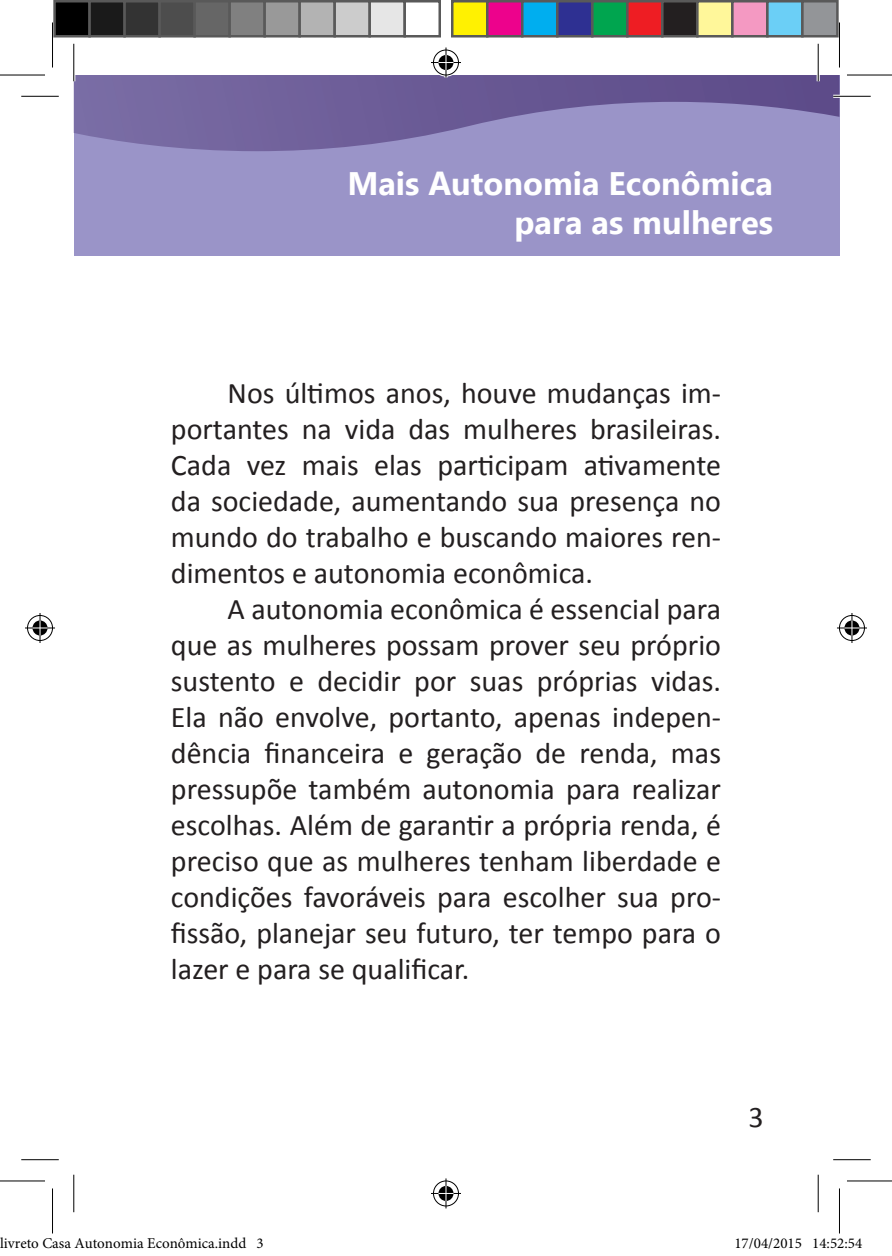
<style>
.page{position:relative;width:892px;height:1256px;background:#fff}
.page>*{position:absolute;margin:0;border:0;box-sizing:border-box;transform-origin:0 0}
.t1{font:700 32.5px/39px "Ebrima";color:#fff;text-align:right}
.t2{font:30px/36px "Calibri";color:#231f20;text-align:justify}
.t3{font:15px "Minion Pro";color:#000}
</style>
<div class="page">
<div style="left:74px;top:75px;width:765px;height:180px;background:#9a94c8"></div>
<img style="left:74px;top:75px;width:765px;height:76px">
<hr style="left:833px;top:95px;width:37px;height:3px;background:#fff">
<hr style="left:72px;top:44px;width:3px;height:37px;background:#fff">
<hr style="left:816px;top:44px;width:3px;height:37px;background:#fff">
<hr style="left:21px;top:96px;width:38px;height:1px;background:#000">
<hr style="left:833px;top:96px;width:37px;height:1px;background:#000">
<hr style="left:21px;top:1159px;width:38px;height:1px;background:#000">
<hr style="left:833px;top:1159px;width:37px;height:1px;background:#000">
<hr style="left:73px;top:44px;width:1px;height:37px;background:#000">
<hr style="left:73px;top:1174px;width:1px;height:38px;background:#000">
<hr style="left:817px;top:44px;width:1px;height:37px;background:#000">
<hr style="left:817px;top:1174px;width:1px;height:38px;background:#000">
<svg style="left:0;top:74px;width:45px;height:1px"></svg>
<svg style="left:847px;top:74px;width:45px;height:1px"></svg>
<hr style="left:0;top:75px;width:45px;height:1px;background:#000">
<hr style="left:847px;top:75px;width:45px;height:1px;background:#000">
<hr style="left:0;top:1180px;width:45px;height:1px;background:#000">
<hr style="left:847px;top:1180px;width:45px;height:1px;background:#000">
<hr style="left:52px;top:22px;width:1px;height:45px;background:#000">
<hr style="left:52px;top:1188px;width:1px;height:45px;background:#000">
<hr style="left:839px;top:22px;width:1px;height:45px;background:#000">
<hr style="left:839px;top:1188px;width:1px;height:45px;background:#000">
<div style="left:432px;top:48px;width:28px;height:29px;border:3px solid #fff;border-radius:50%"></div>
<hr style="left:431px;top:61px;width:30px;height:3px;background:#fff">
<hr style="left:444px;top:48px;width:3px;height:30px;background:#fff">
<div style="left:437px;top:53px;width:18px;height:19px;border:3px solid #fff;border-radius:50%"></div>
<div style="left:433px;top:50px;width:26px;height:25px;border:1px solid #000;border-radius:50%"></div>
<hr style="left:431px;top:62px;width:30px;height:1px;background:#000">
<hr style="left:445px;top:48px;width:1px;height:30px;background:#000">
<svg style="left:438px;top:55px;width:15px;height:15px"></svg>
<div style="left:432px;top:1179px;width:28px;height:28px;border:3px solid #fff;border-radius:50%"></div>
<hr style="left:431px;top:1191px;width:30px;height:4px;background:#fff">
<hr style="left:444px;top:1178px;width:3px;height:30px;background:#fff">
<div style="left:437px;top:1184px;width:18px;height:18px;border:3px solid #fff;border-radius:50%"></div>
<div style="left:433px;top:1180px;width:26px;height:26px;border:1px solid #000;border-radius:50%"></div>
<hr style="left:431px;top:1193px;width:30px;height:1px;background:#000">
<hr style="left:445px;top:1178px;width:1px;height:30px;background:#000">
<svg style="left:438px;top:1185px;width:15px;height:15px"></svg>
<div style="left:26px;top:614px;width:28px;height:28px;border:3px solid #fff;border-radius:50%"></div>
<hr style="left:25px;top:626px;width:30px;height:3px;background:#fff">
<svg style="left:38px;top:613px;width:4px;height:30px"></svg>
<div style="left:31px;top:619px;width:18px;height:18px;border:3px solid #fff;border-radius:50%"></div>
<div style="left:27px;top:615px;width:26px;height:26px;border:1px solid #000;border-radius:50%"></div>
<hr style="left:25px;top:627px;width:30px;height:1px;background:#000">
<hr style="left:40px;top:613px;width:1px;height:30px;background:#000">
<svg style="left:33px;top:620px;width:15px;height:15px"></svg>
<div style="left:838px;top:614px;width:28px;height:28px;border:3px solid #fff;border-radius:50%"></div>
<hr style="left:837px;top:626px;width:30px;height:3px;background:#fff">
<hr style="left:850px;top:613px;width:3px;height:30px;background:#fff">
<div style="left:843px;top:619px;width:18px;height:18px;border:3px solid #fff;border-radius:50%"></div>
<div style="left:839px;top:615px;width:25px;height:26px;border:1px solid #000;border-radius:50%"></div>
<hr style="left:837px;top:627px;width:30px;height:1px;background:#000">
<hr style="left:851px;top:613px;width:1px;height:30px;background:#000">
<svg style="left:844px;top:620px;width:15px;height:15px"></svg>
<div style="left:55px;top:1px;width:35px;height:35px;background:#000"></div>
<div style="left:53px;top:0;width:38px;height:38px;border:2px solid #595959"></div>
<div style="left:90px;top:1px;width:35px;height:35px;background:#1a1a1a"></div>
<div style="left:88px;top:0;width:38px;height:38px;border:2px solid #595959"></div>
<div style="left:125px;top:1px;width:35px;height:35px;background:#333"></div>
<div style="left:123px;top:0;width:38px;height:38px;border:2px solid #595959"></div>
<div style="left:160px;top:1px;width:35px;height:35px;background:#4d4d4d"></div>
<div style="left:158px;top:0;width:38px;height:38px;border:2px solid #595959"></div>
<div style="left:195px;top:1px;width:35px;height:35px;background:#666"></div>
<div style="left:193px;top:0;width:38px;height:38px;border:2px solid #595959"></div>
<div style="left:230px;top:1px;width:35px;height:35px;background:#808080"></div>
<div style="left:228px;top:0;width:38px;height:38px;border:2px solid #595959"></div>
<div style="left:265px;top:1px;width:35px;height:35px;background:#999"></div>
<div style="left:263px;top:0;width:38px;height:38px;border:2px solid #595959"></div>
<div style="left:300px;top:1px;width:35px;height:35px;background:#b3b3b3"></div>
<div style="left:298px;top:0;width:38px;height:38px;border:2px solid #595959"></div>
<div style="left:335px;top:1px;width:35px;height:35px;background:#ccc"></div>
<div style="left:333px;top:0;width:38px;height:38px;border:2px solid #595959"></div>
<div style="left:370px;top:1px;width:35px;height:35px;background:#e6e6e6"></div>
<div style="left:368px;top:0;width:38px;height:38px;border:2px solid #595959"></div>
<div style="left:403px;top:0;width:38px;height:38px;border:2px solid #595959"></div>
<div style="left:452px;top:1px;width:35px;height:35px;background:#fff101"></div>
<div style="left:451px;top:0;width:37px;height:38px;border:2px solid #595959"></div>
<div style="left:487px;top:1px;width:35px;height:35px;background:#ed028c"></div>
<div style="left:486px;top:0;width:37px;height:38px;border:2px solid #595959"></div>
<div style="left:522px;top:1px;width:35px;height:35px;background:#00aeef"></div>
<div style="left:521px;top:0;width:37px;height:38px;border:2px solid #595959"></div>
<div style="left:557px;top:1px;width:35px;height:35px;background:#2e3092"></div>
<div style="left:556px;top:0;width:37px;height:38px;border:2px solid #595959"></div>
<div style="left:592px;top:1px;width:35px;height:35px;background:#00a54f"></div>
<div style="left:591px;top:0;width:37px;height:38px;border:2px solid #595959"></div>
<div style="left:627px;top:1px;width:35px;height:35px;background:#ee1d23"></div>
<div style="left:626px;top:0;width:37px;height:38px;border:2px solid #595959"></div>
<div style="left:662px;top:1px;width:35px;height:35px;background:#231f20"></div>
<div style="left:661px;top:0;width:37px;height:38px;border:2px solid #595959"></div>
<div style="left:697px;top:1px;width:35px;height:35px;background:#fff79a"></div>
<div style="left:696px;top:0;width:37px;height:38px;border:2px solid #595959"></div>
<div style="left:732px;top:1px;width:35px;height:35px;background:#f499c2"></div>
<div style="left:731px;top:0;width:37px;height:38px;border:2px solid #595959"></div>
<div style="left:767px;top:1px;width:35px;height:35px;background:#6bcff6"></div>
<div style="left:766px;top:0;width:37px;height:38px;border:2px solid #595959"></div>
<div style="left:802px;top:1px;width:35px;height:35px;background:#939598"></div>
<div style="left:801px;top:0;width:37px;height:38px;border:2px solid #595959"></div>
<div style="left:754px;top:1238px;width:7px;height:11px;border:1px solid #fff;border-radius:50%"></div>
<div style="left:755px;top:1238px;width:4px;height:10px;border:1px solid #fff;border-radius:50%"></div>
<div style="left:780px;top:1238px;width:7px;height:11px;border:1px solid #fff;border-radius:50%"></div>
<div style="left:781px;top:1238px;width:5px;height:10px;border:1px solid #fff;border-radius:50%"></div>
<p class="t1" style="left:347px;top:165px;width:427px">Mais Autonomia Econômica para as mulheres</p>
<p class="t2" style="left:171px;top:375px;width:551px;text-indent:57px">Nos últimos anos, houve mudanças im&shy;portantes na vida das mulheres brasileiras.<br>Cada vez mais elas participam ativamente da sociedade, aumentando sua presença no mundo do trabalho e buscando maiores ren&shy;dimentos e autonomia econômica.</p>
<p class="t2" style="left:171px;top:591px;width:551px;text-indent:57px">A autonomia econômica é essencial para que as mulheres possam prover seu próprio sustento e decidir por suas próprias vidas.<br>Ela não envolve, portanto, apenas indepen&shy;dência financeira e geração de renda, mas pressupõe também autonomia para realizar escolhas. Além de garantir a própria renda, é preciso que as mulheres tenham liberdade e condições favoráveis para escolher sua pro&shy;fissão, planejar seu futuro, ter tempo para o lazer e para se qualificar.</p>
<p class="t2" style="left:748px;top:1098px;width:17px">3</p>
<p class="t3" style="left:0;top:1233px;width:265px">livreto Casa Autonomia Econômica.indd 3</p>
<p class="t3" style="left:734px;top:1233px;width:129px">17/04/2015 14:52:54</p>
</div>
